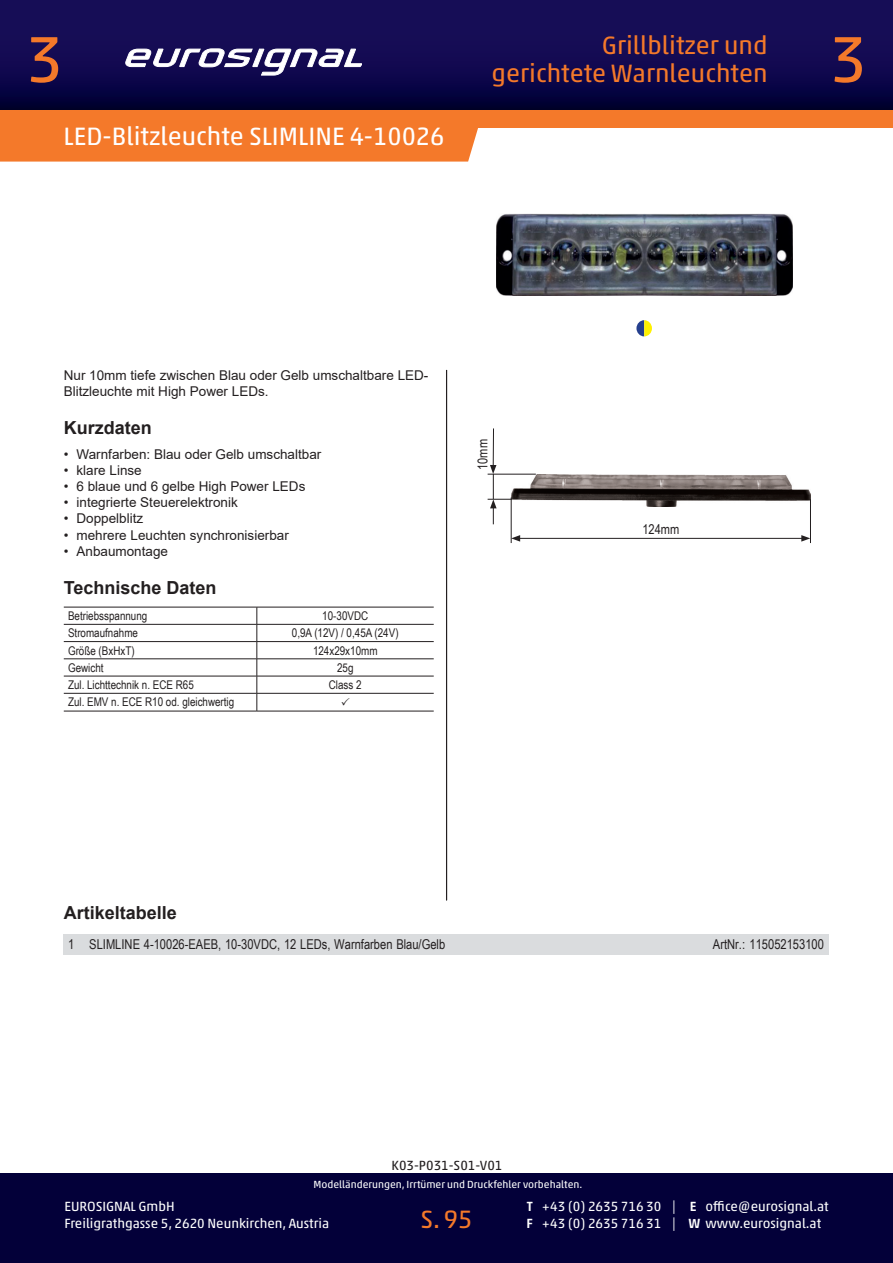
<style>
.page{position:relative;width:893px;height:1263px;background:#fff}
.page>*{position:absolute;margin:0;border:0;box-sizing:border-box;transform-origin:0 0}
.t1{font:66px "Akko Pro";color:#f4792a}
.t2{font:25.5px/28.5px "Akko Pro";color:#f4792a;text-align:right}
.t3{font:25.5px "Akko Pro";color:#fff}
.t4{font:700 18px "Arial";color:#231f20}
.t5{font:13.65px "Arial Narrow";color:#231f20}
.t6{font:13.5px/16.2px "Arial";color:#231f20}
.t7{font:13.5px/16.5px "Akko Pro";color:#fff}
.t8{font:13.5px "Akko Pro";color:#231f20}
.t9{font:13.5px "Arial Narrow";color:#231f20}
.t10{font:12px "Arial Narrow";color:#231f20}
.t11{font:10.5px "Akko Pro";color:#fff}
.s1{font-weight:500}
</style>
<div class="page">
<svg style="left:0;top:0;width:893px;height:110px;background:#0f094c"></svg>
<div style="left:0;top:110px;width:893px;height:18px;background:#f4792a"></div>
<div style="left:0;top:1174px;width:893px;height:89px;background:#030039"></div>
<div style="left:0;top:128px;width:478px;height:34px;background:#f4792a"></div>
<div style="left:455px;top:129px;width:13px;height:30px;background:#f4792a"></div>
<svg style="left:253px;top:49px;width:11px;height:18px"></svg>
<div style="left:253px;top:49px;width:11px;height:18px;border:1px solid #fff"></div>
<svg style="left:261px;top:49px;width:101px;height:26px"></svg>
<svg style="left:125px;top:49px;width:128px;height:18px"></svg>
<hr style="left:446px;top:370px;width:1px;height:530px;background:#231f20">
<div style="left:64px;top:934px;width:21px;height:20px;background:#dadcde"></div>
<div style="left:85px;top:934px;width:574px;height:20px;background:#dadcde"></div>
<div style="left:659px;top:934px;width:170px;height:20px;background:#dadcde"></div>
<img style="left:512px;top:474px;width:298px;height:32px">
<hr style="left:511px;top:497px;width:1px;height:46px;background:#231f20">
<hr style="left:810px;top:499px;width:1px;height:44px;background:#231f20">
<hr style="left:518px;top:538px;width:286px;height:1px;background:#231f20">
<svg style="left:511px;top:535px;width:9px;height:7px"></svg>
<svg style="left:801px;top:535px;width:9px;height:7px"></svg>
<hr style="left:488px;top:474px;width:48px;height:1px;background:#231f20">
<hr style="left:493px;top:428px;width:1px;height:39px;background:#231f20">
<svg style="left:488px;top:465px;width:24px;height:59px"></svg>
<hr style="left:64px;top:607px;width:193px;height:1px;background:#231f20">
<hr style="left:257px;top:607px;width:177px;height:1px;background:#231f20">
<hr style="left:64px;top:624px;width:193px;height:1px;background:#231f20">
<hr style="left:257px;top:624px;width:177px;height:1px;background:#231f20">
<hr style="left:64px;top:641px;width:193px;height:1px;background:#231f20">
<hr style="left:257px;top:641px;width:177px;height:1px;background:#231f20">
<hr style="left:64px;top:658px;width:193px;height:1px;background:#231f20">
<hr style="left:257px;top:658px;width:177px;height:1px;background:#231f20">
<hr style="left:64px;top:676px;width:193px;height:1px;background:#231f20">
<hr style="left:257px;top:676px;width:177px;height:1px;background:#231f20">
<hr style="left:64px;top:693px;width:193px;height:1px;background:#231f20">
<hr style="left:257px;top:693px;width:177px;height:1px;background:#231f20">
<svg style="left:257px;top:607px;width:1px;height:104px"></svg>
<hr style="left:64px;top:711px;width:193px;height:1px;background:#231f20">
<hr style="left:257px;top:711px;width:177px;height:1px;background:#231f20">
<svg style="left:636px;top:320px;width:16px;height:16px"></svg>
<img style="left:496px;top:213px;width:296px;height:83px">
<h1 class="t1" style="left:26px;top:19px;width:38px">3</h1>
<h2 class="t2" style="left:492px;top:30px;width:277px">Grillblitzer und gerichtete Warnleuchten</h2>
<h2 class="t3" style="left:64px;top:121px;width:382px">LED-Blitzleuchte SLIMLINE 4-10026</h2>
<h1 class="t1" style="left:830px;top:19px;width:38px">3</h1>
<p class="t6" style="left:64px;top:367px;width:366px">Nur 10mm tiefe zwischen Blau oder Gelb umschaltbare LED-<br>Blitzleuchte mit High Power LEDs.</p>
<h3 class="t4" style="left:64px;top:415px;width:90px">Kurzdaten</h3>
<p class="t6" style="left:64px;top:446px;width:259px">• Warnfarben: Blau oder Gelb umschaltbar</p>
<p class="t6" style="left:64px;top:462px;width:80px">• klare Linse</p>
<p class="t6" style="left:64px;top:478px;width:243px">• 6 blaue und 6 gelbe High Power LEDs</p>
<p class="t6" style="left:64px;top:494px;width:176px">• integrierte Steuerelektronik</p>
<p class="t6" style="left:64px;top:510px;width:81px">• Doppelblitz</p>
<p class="t6" style="left:64px;top:527px;width:227px">• mehrere Leuchten synchronisierbar</p>
<p class="t6" style="left:64px;top:543px;width:106px">• Anbaumontage</p>
<h3 class="t4" style="left:64px;top:575px;width:154px">Technische Daten</h3>
<p class="t10" style="left:68px;top:607px;width:81px">Betriebsspannung</p>
<p class="t10" style="left:322px;top:607px;width:47px">10-30VDC</p>
<p class="t10" style="left:68px;top:624px;width:72px">Stromaufnahme</p>
<p class="t10" style="left:292px;top:624px;width:108px">0,9A (12V) / 0,45A (24V)</p>
<p class="t10" style="left:68px;top:641px;width:68px">Größe (BxHxT)</p>
<p class="t10" style="left:313px;top:641px;width:66px">124x29x10mm</p>
<p class="t10" style="left:68px;top:659px;width:37px">Gewicht</p>
<p class="t10" style="left:337px;top:659px;width:18px">25g</p>
<p class="t10" style="left:68px;top:676px;width:127px">Zul. Lichttechnik n. ECE R65</p>
<p class="t10" style="left:329px;top:676px;width:34px">Class 2</p>
<p class="t10" style="left:68px;top:693px;width:168px">Zul. EMV n. ECE R10 od. gleichwertig</p>
<p class="t9" style="left:473px;top:470px;width:32px;rotate:-90deg">10mm</p>
<h3 class="t4" style="left:64px;top:900px;width:115px">Artikeltabelle</h3>
<p class="t9" style="left:642px;top:519px;width:38px">124mm</p>
<p class="t5" style="left:68px;top:934px;width:379px">1 SLIMLINE 4-10026-EAEB, 10-30VDC, 12 LEDs, Warnfarben Blau/Gelb</p>
<p class="t5" style="left:713px;top:934px;width:113px">ArtNr.: 115052153100</p>
<p class="t8" style="left:392px;top:1157px;width:112px">K03-P031-S01-V01</p>
<p class="t11" style="left:313px;top:1178px;width:270px">Modelländerungen, Irrtümer und Druckfehler vorbehalten.</p>
<p class="t7" style="left:64px;top:1198px;width:266px">EUROSIGNAL GmbH<br>Freiligrathgasse 5, 2620 Neunkirchen, Austria</p>
<h2 class="t2" style="left:420px;top:1204px;width:53px">S. 95</h2>
<p class="t7" style="left:526px;top:1198px;width:151px"><span class="s1">T</span> +43 (0) 2635 716 30 |<br><span class="s1">F</span> +43 (0) 2635 716 31 |</p>
<p class="t7" style="left:688px;top:1198px;width:142px"><span class="s1">E</span> office@eurosignal.at<br><span class="s1">W</span> www.eurosignal.at</p>
</div>
